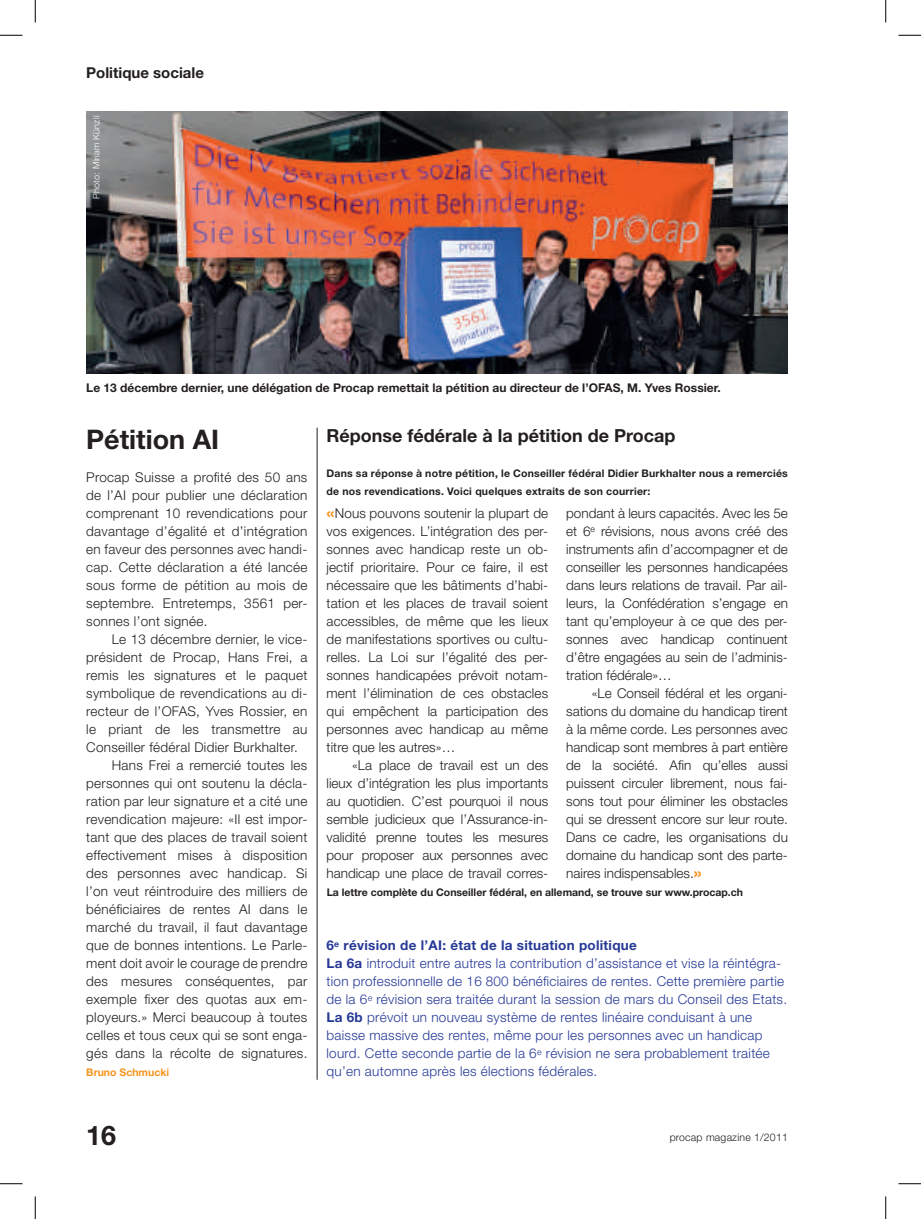
<style>
.page{position:relative;width:921px;height:1219px;background:#fff}
.page>*{position:absolute;margin:0;border:0;box-sizing:border-box;transform-origin:0 0}
.t1{font:700 27px "Helvetica Neue LT";color:#231f20}
.t2{font:700 18px "Helvetica Neue LT";color:#231f20}
.t3{font:700 15px "Helvetica Neue LT";color:#231f20}
.t4{font:300 13.5px/18px "Helvetica Neue LT";letter-spacing:.02em;color:#231f20;text-align:justify}
.t5{font:300 13.5px/18px "Helvetica Neue LT";letter-spacing:.02em;color:#263996}
.t6{font:700 12px "Helvetica Neue LT";color:#231f20}
.t7{font:700 10.5px/18px "Helvetica Neue LT";letter-spacing:.02em;color:#231f20}
.t8{font:700 10.5px "Helvetica Neue LT";color:#231f20}
.t9{font:300 10.5px "Helvetica Neue LT";letter-spacing:.02em;color:#231f20}
.t10{font:700 10.5px "Helvetica Neue LT";color:#f7931d}
.t11{font:300 9px "Helvetica Neue LT";letter-spacing:.02em;color:#fff}
.s1{font-weight:700;font-size:18px;color:#f7931d}
.s2{font-weight:700}
</style>
<div class="page">
<img style="left:86px;top:112px;width:702px;height:262px">
<hr style="left:317px;top:428px;width:1px;height:651px;background:#231f20">
<svg style="left:0;top:35px;width:22px;height:1px"></svg>
<svg style="left:898px;top:35px;width:23px;height:1px"></svg>
<svg style="left:0;top:1183px;width:22px;height:1px"></svg>
<svg style="left:898px;top:1183px;width:23px;height:1px"></svg>
<svg style="left:35px;top:0;width:1px;height:22px"></svg>
<svg style="left:35px;top:1196px;width:1px;height:23px"></svg>
<svg style="left:885px;top:0;width:1px;height:22px"></svg>
<svg style="left:885px;top:1196px;width:1px;height:23px"></svg>
<p class="t3" style="left:86px;top:63px;width:119px">Politique sociale</p>
<p class="t11" style="left:91px;top:199px;width:84px;rotate:-90deg">Photo: Miriam Künzli</p>
<p class="t6" style="left:86px;top:380px;width:636px">Le 13 décembre dernier, une délégation de Procap remettait la pétition au directeur de l’OFAS, M. Yves Rossier.</p>
<h1 class="t1" style="left:86px;top:422px;width:134px">Pétition AI</h1>
<p class="t4" style="left:86px;top:467px;width:223px">Procap Suisse a profité des 50 ans de l’AI pour publier une déclaration comprenant 10 revendications pour davantage d’égalité et d’intégration en faveur des personnes avec handi&shy;cap. Cette déclaration a été lancée sous forme de pétition au mois de septembre. Entretemps, 3561 per&shy;sonnes l’ont signée.</p>
<p class="t4" style="left:112px;top:629px;width:197px">Le 13 décembre dernier, le vice-</p>
<p class="t4" style="left:86px;top:647px;width:223px">président de Procap, Hans Frei, a</p>
<p class="t4" style="left:86px;top:665px;width:223px">remis les signatures et le paquet</p>
<p class="t4" style="left:86px;top:683px;width:223px">symbolique de revendications au di-</p>
<p class="t4" style="left:86px;top:701px;width:223px">recteur de l’OFAS, Yves Rossier, en</p>
<p class="t4" style="left:86px;top:719px;width:223px">le priant de les transmettre au</p>
<p class="t4" style="left:86px;top:737px;width:213px">Conseiller fédéral Didier Burkhalter.</p>
<p class="t4" style="left:112px;top:755px;width:197px">Hans Frei a remercié toutes les</p>
<p class="t4" style="left:86px;top:773px;width:223px">personnes qui ont soutenu la décla-</p>
<p class="t4" style="left:86px;top:791px;width:223px">ration par leur signature et a cité une</p>
<p class="t4" style="left:86px;top:809px;width:223px">revendication majeure: «Il est impor-</p>
<p class="t4" style="left:86px;top:827px;width:223px">tant que des places de travail soient</p>
<p class="t4" style="left:86px;top:845px;width:223px">effectivement mises à disposition</p>
<p class="t4" style="left:86px;top:863px;width:223px">des personnes avec handicap. Si</p>
<p class="t4" style="left:86px;top:881px;width:223px">l’on veut réintroduire des milliers de</p>
<p class="t4" style="left:86px;top:899px;width:223px">bénéficiaires de rentes AI dans le</p>
<p class="t4" style="left:86px;top:917px;width:223px">marché du travail, il faut davantage</p>
<p class="t4" style="left:86px;top:935px;width:223px">que de bonnes intentions. Le Parle-</p>
<p class="t4" style="left:86px;top:953px;width:223px">ment doit avoir le courage de prendre</p>
<p class="t4" style="left:86px;top:971px;width:223px">des mesures conséquentes, par</p>
<p class="t4" style="left:86px;top:989px;width:223px">exemple fixer des quotas aux em-</p>
<p class="t4" style="left:86px;top:1007px;width:223px">ployeurs.» Merci beaucoup à toutes</p>
<p class="t4" style="left:86px;top:1025px;width:223px">celles et tous ceux qui se sont enga-</p>
<p class="t4" style="left:86px;top:1043px;width:223px">gés dans la récolte de signatures.</p>
<p class="t10" style="left:86px;top:1065px;width:84px">Bruno Schmucki</p>
<h2 class="t2" style="left:327px;top:424px;width:350px">Réponse fédérale à la pétition de Procap</h2>
<p class="t7" style="left:327px;top:464px;width:463px">Dans sa réponse à notre pétition, le Conseiller fédéral Didier Burkhalter nous a remerciés de nos revendications. Voici quelques extraits de son courrier:</p>
<p class="t4" style="left:327px;top:503px;width:223px"><span class="s1">«</span>Nous pouvons soutenir la plupart de vos exigences. L’intégration des per&shy;sonnes avec handicap reste un ob&shy;jectif prioritaire. Pour ce faire, il est nécessaire que les bâtiments d’habi&shy;tation et les places de travail soient accessibles, de même que les lieux de manifestations sportives ou cultu&shy;relles. La Loi sur l’égalité des per&shy;sonnes handicapées prévoit notam&shy;ment l’élimination de ces obstacles qui empêchent la participation des personnes avec handicap au même titre que les autres»…</p>
<p class="t4" style="left:327px;top:755px;width:223px;text-indent:26px">«La place de travail est un des lieux d’intégration les plus importants au quotidien. C’est pourquoi il nous semble judicieux que l’Assurance-in&shy;validité prenne toutes les mesures pour proposer aux personnes avec handicap une place de travail corres-</p>
<p class="t4" style="left:566px;top:503px;width:223px">pondant à leurs capacités. Avec les 5e et 6<sup>e</sup> révisions, nous avons créé des instruments afin d’accompagner et de conseiller les personnes handicapées dans leurs relations de travail. Par ail&shy;leurs, la Confédération s’engage en tant qu’employeur à ce que des per&shy;sonnes avec handicap continuent d’être engagées au sein de l’adminis&shy;tration fédérale»…</p>
<p class="t4" style="left:566px;top:683px;width:223px;text-indent:26px">«Le Conseil fédéral et les organi&shy;sations du domaine du handicap tirent à la même corde. Les personnes avec handicap sont membres à part entière de la société. Afin qu’elles aussi puissent circuler librement, nous fai&shy;sons tout pour éliminer les obstacles qui se dressent encore sur leur route.<br>Dans ce cadre, les organisations du domaine du handicap sont des parte&shy;naires indispensables.<span class="s1">»</span></p>
<p class="t8" style="left:327px;top:885px;width:418px">La lettre complète du Conseiller fédéral, en allemand, se trouve sur www.procap.ch</p>
<p class="t5" style="left:327px;top:935px;width:462px"><span class="s2">6</span><sup>e</sup> <span class="s2">révision de l’AI: état de la situation politique<br>La 6a</span> introduit entre autres la contribution d’assistance et vise la réintégra&shy;tion professionnelle de 16 800 bénéficiaires de rentes. Cette première partie de la 6<sup>e</sup> révision sera traitée durant la session de mars du Conseil des Etats.<br><span class="s2">La 6b</span> prévoit un nouveau système de rentes linéaire conduisant à une baisse massive des rentes, même pour les personnes avec un handicap lourd. Cette seconde partie de la 6<sup>e</sup> révision ne sera probablement traitée qu’en automne après les élections fédérales.</p>
<h1 class="t1" style="left:86px;top:1119px;width:32px">16</h1>
<p class="t9" style="left:670px;top:1131px;width:120px">procap magazine 1/2011</p>
</div>
